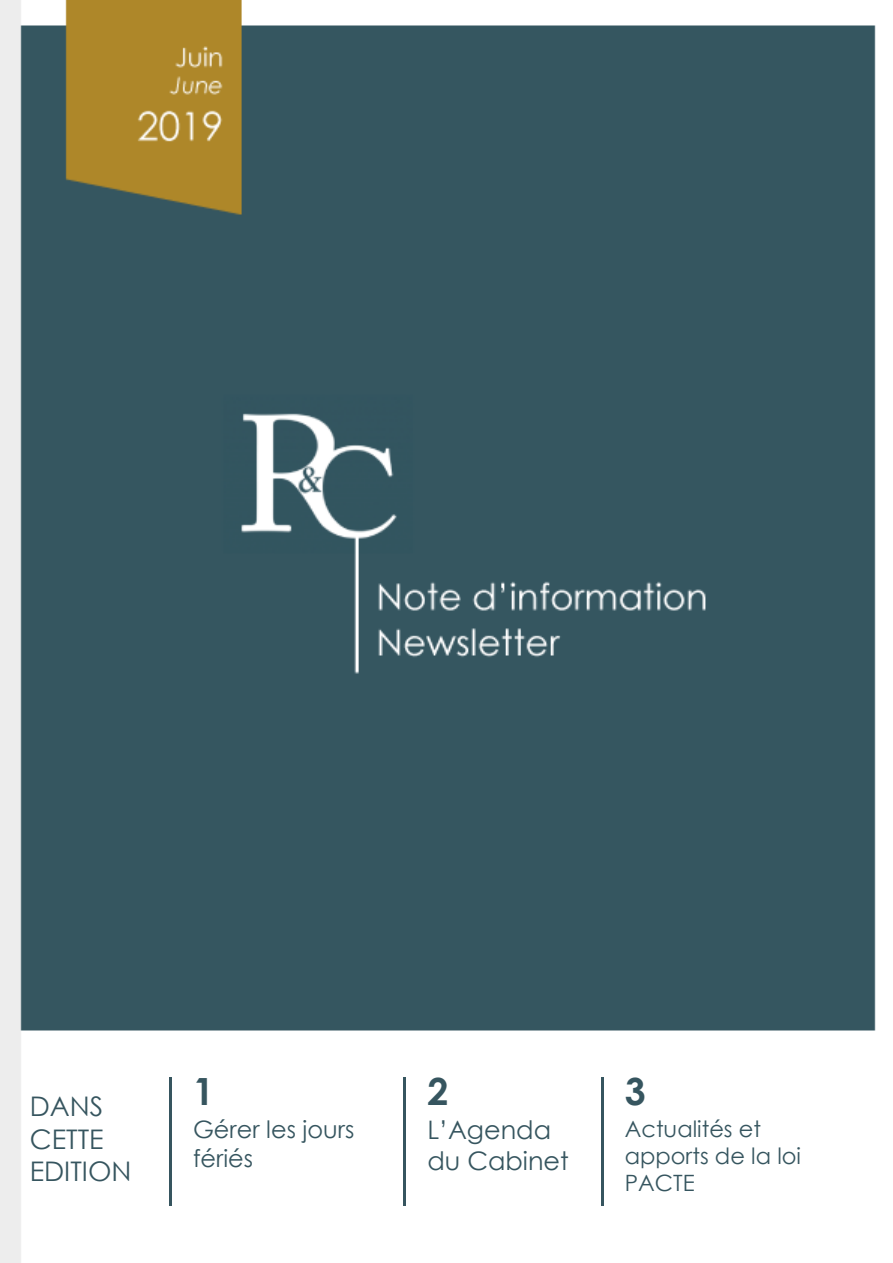
<style>
.page{position:relative;width:893px;height:1263px;background:#fff}
.page>*{position:absolute;margin:0;border:0;box-sizing:border-box;transform-origin:0 0}
.t1{font:700 37.5px "Century Gothic";color:#36555f}
.t2{font:27px "Century Gothic";color:#36555f}
.t3{font:25.5px "Century Gothic";color:#36555f}
.t4{font:24px/28.8px "Century Gothic";color:#36555f}
.t5{font:22.5px/27px "Century Gothic";color:#36555f}
</style>
<div class="page">
<img style="left:1px;top:0;width:875px;height:1263px">
<hr style="left:169px;top:1077px;width:2px;height:128px;background:#36555f">
<hr style="left:404px;top:1077px;width:2px;height:128px;background:#36555f">
<hr style="left:601px;top:1077px;width:2px;height:128px;background:#36555f">
<p class="t2" style="left:30px;top:1088px;width:75px">DANS</p>
<p class="t2" style="left:30px;top:1120px;width:75px">CETTE</p>
<p class="t2" style="left:30px;top:1152px;width:103px">EDITION</p>
<p class="t1" style="left:193px;top:1063px;width:22px">1</p>
<p class="t1" style="left:427px;top:1063px;width:22px">2</p>
<p class="t1" style="left:625px;top:1063px;width:22px">3</p>
<p class="t4" style="left:193px;top:1115px;width:163px">Gérer les jours fériés</p>
<p class="t3" style="left:427px;top:1112px;width:125px">L’Agenda</p>
<p class="t3" style="left:427px;top:1143px;width:143px">du Cabinet</p>
<p class="t5" style="left:625px;top:1115px;width:178px">Actualités et apports de la loi<br>PACTE</p>
</div>
